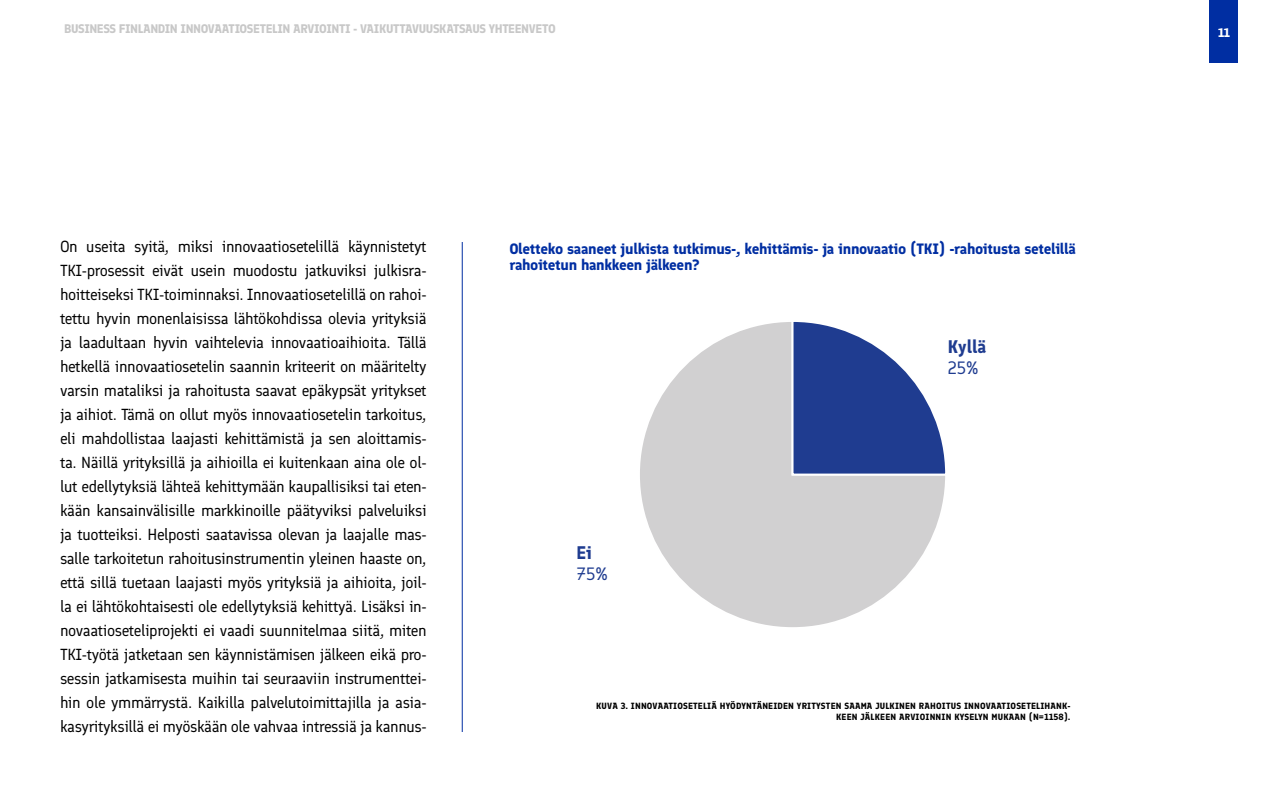
<style>
.page{position:relative;width:1280px;height:800px;background:#fff}
.page>*{position:absolute;margin:0;border:0;box-sizing:border-box;transform-origin:0 0}
.t1{font:700 17.8px/21.3px "Finlandica";color:#1f3c90}
.t2{font:17.8px/21.3px "Finlandica";color:#1f3c90}
.Leipis{font:16px/24px "Finlandica";letter-spacing:-.025em;color:#000;text-align:justify}
.TOC_alaotsikko{font:700 15px/16px "Finlandica";letter-spacing:-.025em;color:#002ea2}
.t3{font:700 12.4px "Finlandica";letter-spacing:-.03em;color:#c8c8c8}
.t4{font:700 12.4px "Finlandica";color:#fff}
.image_text{font:700 9px/11px "Finlandica";letter-spacing:.02em;color:#000;text-align:right}
.s1{font-weight:700}
.s2{font-weight:400}
</style>
<div class="page">
<svg style="left:640px;top:322px;width:305px;height:305px"></svg>
<svg style="left:791px;top:322px;width:155px;height:155px"></svg>
<hr style="left:462px;top:242px;width:1px;height:490px;background:#002ea2">
<div style="left:1210px;top:0;width:28px;height:63px;background:#002ea2"></div>
<p class="t3" style="left:64px;top:21px;width:493px">BUSINESS FINLANDIN INNOVAATIOSETELIN ARVIOINTI - VAIKUTTAVUUSKATSAUS YHTEENVETO</p>
<p class="Leipis" style="left:60px;top:234px;width:368px">On useita syitä, miksi innovaatiosetelillä käynnistetyt TKI-prosessit eivät usein muodostu jatkuviksi julkisra&shy;hoitteiseksi TKI-toiminnaksi. Innovaatiosetelillä on rahoi&shy;tettu hyvin monenlaisissa lähtökohdissa olevia yrityksiä ja laadultaan hyvin vaihtelevia innovaatioaihioita. Tällä hetkellä innovaatiosetelin saannin kriteerit on määritelty varsin mataliksi ja rahoitusta saavat epäkypsät yritykset ja aihiot. Tämä on ollut myös innovaatiosetelin tarkoitus, eli mahdollistaa laajasti kehittämistä ja sen aloittamis&shy;ta. Näillä yrityksillä ja aihioilla ei kuitenkaan aina ole ol&shy;lut edellytyksiä lähteä kehittymään kaupallisiksi tai eten&shy;kään kansainvälisille markkinoille päätyviksi palveluiksi ja tuotteiksi. Helposti saatavissa olevan ja laajalle mas&shy;salle tarkoitetun rahoitusinstrumentin yleinen haaste on, että sillä tuetaan laajasti myös yrityksiä ja aihioita, joil&shy;la ei lähtökohtaisesti ole edellytyksiä kehittyä. Lisäksi in&shy;novaatioseteliprojekti ei vaadi suunnitelmaa siitä, miten TKI-työtä jatketaan sen käynnistämisen jälkeen eikä pro&shy;sessin jatkamisesta muihin tai seuraaviin instrumenttei&shy;hin ole ymmärrystä. Kaikilla palvelutoimittajilla ja asia&shy;kasyrityksillä ei myöskään ole vahvaa intressiä ja kannus-</p>
<p class="TOC_alaotsikko" style="left:509px;top:241px;width:568px">Oletteko saaneet julkista tutkimus-, kehittämis- ja innovaatio (TKI) -rahoitusta setelillä rahoitetun hankkeen jälkeen?</p>
<p class="t2" style="left:577px;top:542px;width:33px"><span class="s1">Ei<br></span>75%</p>
<p class="t1" style="left:948px;top:336px;width:40px">Kyllä<br><span class="s2">25%</span></p>
<p class="image_text" style="left:596px;top:700px;width:476px">KUVA 3. INNOVAATIOSETELIÄ HYÖDYNTÄNEIDEN YRITYSTEN SAAMA JULKINEN RAHOITUS INNOVAATIOSETELIHANK-<br>KEEN JÄLKEEN ARVIOINNIN KYSELYN MUKAAN (N=1158).</p>
<p class="t4" style="left:1218px;top:25px;width:14px">11</p>
</div>
